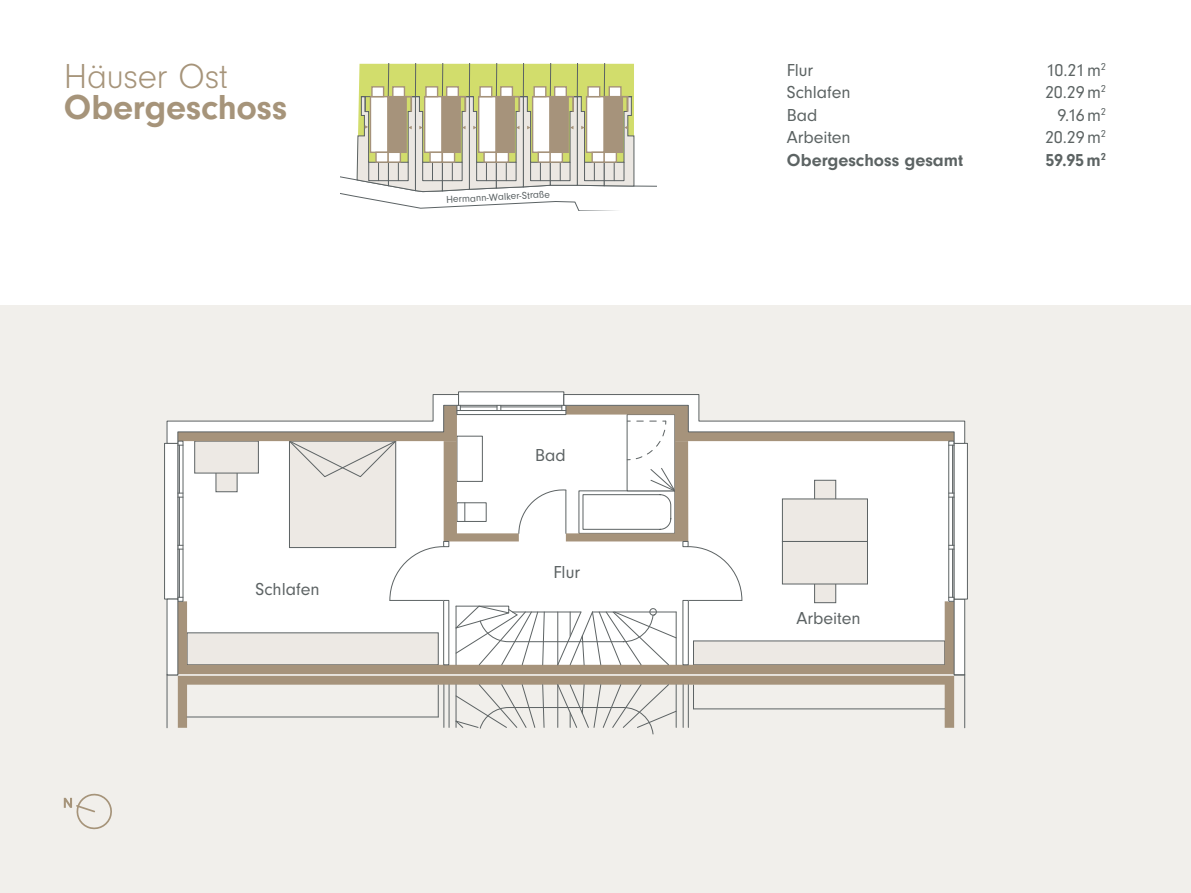
<style>
.page{position:relative;width:1191px;height:893px;background:#fff}
.page>*{position:absolute;margin:0;border:0;box-sizing:border-box;transform-origin:0 0}
.t1{font:700 36px "Neuzeit Gro";color:#a6947a}
.t2{font:300 36px "Neuzeit Gro";letter-spacing:-.005em;color:#a6947a}
.t3{font:18px "Neuzeit Gro";letter-spacing:-.005em;color:#5c6363}
.t4{font:700 18px "Neuzeit Gro";color:#5c6363}
.t5{font:18px "Neuzeit Gro";color:#5d6364}
.t6{font:10.5px "Neuzeit Gro";color:#5b6264}
</style>
<div class="page">
<div style="left:0;top:305px;width:1191px;height:588px;background:#f1efeb"></div>
<svg style="left:64px;top:793px;width:48px;height:37px"></svg>
<svg style="left:340px;top:64px;width:316px;height:147px"></svg>
<div style="left:178px;top:665px;width:776px;height:9px;background:#a6937b"></div>
<div style="left:954px;top:599px;width:10px;height:76px;background:#fff"></div>
<div style="left:954px;top:599px;width:11px;height:76px;border:1px solid #5d6364"></div>
<hr style="left:964px;top:675px;width:1px;height:53px;background:#5d6364">
<svg style="left:168px;top:675px;width:796px;height:59px"></svg>
<div style="left:167px;top:599px;width:11px;height:76px;background:#fff"></div>
<div style="left:167px;top:599px;width:11px;height:76px;border:1px solid #5d6364"></div>
<hr style="left:167px;top:675px;width:1px;height:53px;background:#5d6364">
<svg style="left:164px;top:394px;width:801px;height:271px"></svg>
<h1 class="t2" style="left:64px;top:57px;width:166px">Häuser Ost</h1>
<h1 class="t1" style="left:64px;top:87px;width:225px">Obergeschoss</h1>
<p class="t5" style="left:256px;top:579px;width:65px">Schlafen</p>
<p class="t6" style="left:446px;top:194px;width:105px;rotate:-3deg">Hermann-Walker-Straße</p>
<p class="t5" style="left:535px;top:445px;width:32px">Bad</p>
<p class="t5" style="left:553px;top:562px;width:28px">Flur</p>
<p class="t3" style="left:787px;top:60px;width:28px">Flur</p>
<p class="t3" style="left:1046px;top:60px;width:61px">10.21m<sup>2</sup></p>
<p class="t3" style="left:787px;top:83px;width:65px">Schlafen</p>
<p class="t3" style="left:1045px;top:83px;width:62px">20.29m<sup>2</sup></p>
<p class="t3" style="left:787px;top:105px;width:32px">Bad</p>
<p class="t3" style="left:1057px;top:105px;width:50px">9.16 m<sup>2</sup></p>
<p class="t3" style="left:787px;top:128px;width:65px">Arbeiten</p>
<p class="t3" style="left:1045px;top:128px;width:62px">20.29m<sup>2</sup></p>
<p class="t4" style="left:787px;top:150px;width:178px">Obergeschoss gesamt</p>
<p class="t4" style="left:1045px;top:150px;width:62px">59.95m<sup>2</sup></p>
<p class="t5" style="left:796px;top:608px;width:65px">Arbeiten</p>
</div>
